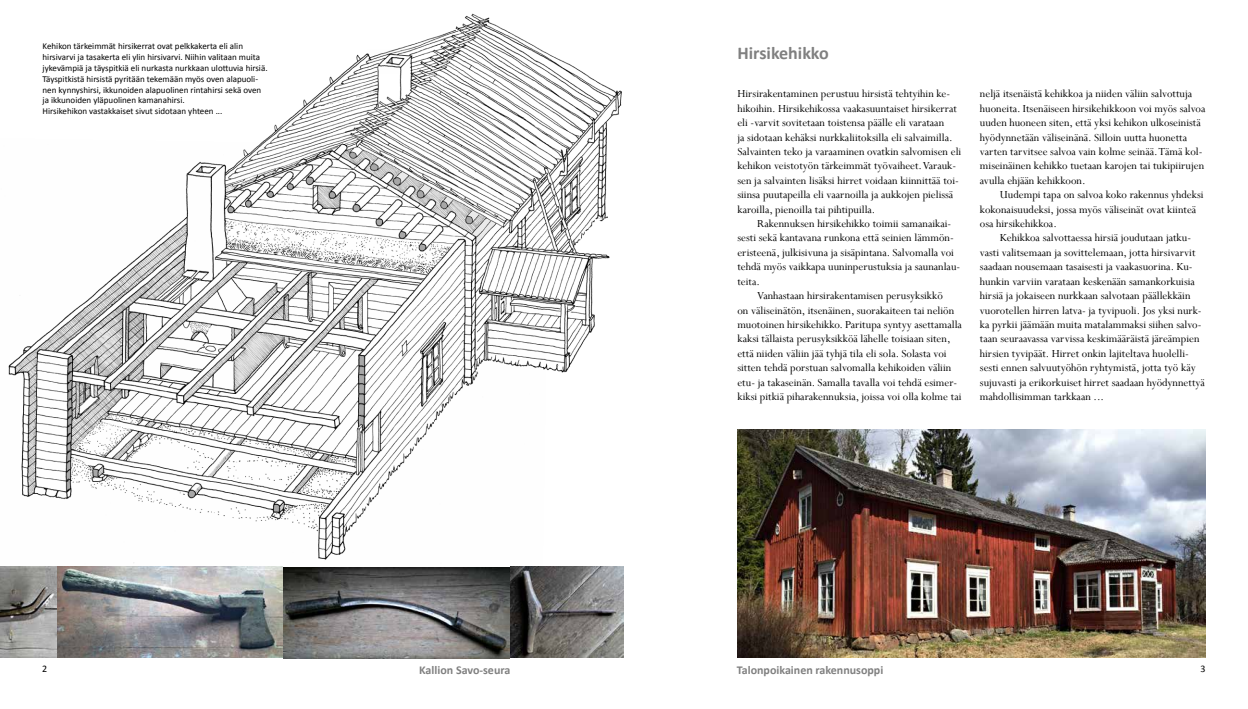
<style>
.page{position:relative;width:1248px;height:709px;background:#fff}
.page>*{position:absolute;margin:0;border:0;box-sizing:border-box;transform-origin:0 0}
.t1{font:700 18px "Calibri";color:#808080}
.t2{font:12px/14.4px "Perpetua";color:#000}
.t3{font:700 12px "Calibri";color:#808080}
.t4{font:10px "Calibri";color:#000}
.t5{font:9px/10.8px "Calibri";color:#000}
</style>
<div class="page">
<img style="left:8px;top:13px;width:614px;height:550px">
<img style="left:0;top:566px;width:623px;height:92px">
<img style="left:737px;top:429px;width:468px;height:229px">
<p class="t5" style="left:43px;top:41px;width:226px">Kehikon tärkeimmät hirsikerrat ovat pelkkakerta eli alin hirsivarvi ja tasakerta eli ylin hirsivarvi. Niihin valitaan muita jykevämpiä ja täyspitkiä eli nurkasta nurkkaan ulottuvia hirsiä.<br>Täyspitkistä hirsistä pyritään tekemään myös oven alapuoli&shy;nen kynnyshirsi, ikkunoiden alapuolinen rintahirsi sekä oven ja ikkunoiden yläpuolinen kamanahirsi.<br>Hirsikehikon vastakkaiset sivut sidotaan yhteen ...</p>
<h1 class="t1" style="left:737px;top:42px;width:93px">Hirsikehikko</h1>
<p class="t2" style="left:737px;top:86px;width:225px">Hirsirakentaminen perustuu hirsistä tehtyihin ke&shy;hikoihin. Hirsikehikossa vaakasuuntaiset hirsikerrat eli -varvit sovitetaan toistensa päälle eli varataan<br>ja sidotaan kehäksi nurkkaliitoksilla eli salvaimilla.<br>Salvainten teko ja varaaminen ovatkin salvomisen eli kehikon veistotyön tärkeimmät työvaiheet. Varauk&shy;sen ja salvainten lisäksi hirret voidaan kiinnittää toi&shy;siinsa puutapeilla eli vaarnoilla ja aukkojen pielissä karoilla, pienoilla tai pihtipuilla.</p>
<p class="t2" style="left:737px;top:216px;width:224px;text-indent:20px">Rakennuksen hirsikehikko toimii samanaikai&shy;sesti sekä kantavana runkona että seinien lämmön&shy;eristeenä, julkisivuna ja sisäpintana. Salvomalla voi tehdä myös vaikkapa uuninperustuksia ja saunanlau&shy;teita.</p>
<p class="t2" style="left:737px;top:288px;width:226px;text-indent:20px">Vanhastaan hirsirakentamisen perusyksikkö<br>on väliseinätön, itsenäinen, suorakaiteen tai neliön muotoinen hirsikehikko. Paritupa syntyy asettamalla kaksi tällaista perusyksikköä lähelle toisiaan siten, että niiden väliin jää tyhjä tila eli sola. Solasta voi sitten tehdä porstuan salvomalla kehikoiden väliin etu- ja takaseinän. Samalla tavalla voi tehdä esimer&shy;kiksi pitkiä piharakennuksia, joissa voi olla kolme tai</p>
<p class="t2" style="left:979px;top:86px;width:227px">neljä itsenäistä kehikkoa ja niiden väliin salvottuja huoneita. Itsenäiseen hirsikehikkoon voi myös salvoa uuden huoneen siten, että yksi kehikon ulkoseinistä hyödynnetään väliseinänä. Silloin uutta huonetta varten tarvitsee salvoa vain kolme seinää. Tämä kol&shy;miseinäinen kehikko tuetaan karojen tai tukipiirujen avulla ehjään kehikkoon.</p>
<p class="t2" style="left:979px;top:187px;width:225px;text-indent:20px">Uudempi tapa on salvoa koko rakennus yhdeksi kokonaisuudeksi, jossa myös väliseinät ovat kiinteä osa hirsikehikkoa.</p>
<p class="t2" style="left:979px;top:230px;width:226px;text-indent:20px">Kehikkoa salvottaessa hirsiä joudutaan jatku&shy;vasti valitsemaan ja sovittelemaan, jotta hirsivarvit saadaan nousemaan tasaisesti ja vaakasuorina. Ku&shy;hunkin varviin varataan keskenään samankorkuisia hirsiä ja jokaiseen nurkkaan salvotaan päällekkäin vuorotellen hirren latva- ja tyvipuoli. Jos yksi nurk&shy;ka pyrkii jäämään muita matalammaksi siihen salvo&shy;taan seuraavassa varvissa keskimääräistä järeämpien hirsien tyvipäät. Hirret onkin lajiteltava huolelli&shy;sesti ennen salvuutyöhön ryhtymistä, jotta työ käy sujuvasti ja erikorkuiset hirret saadaan hyödynnettyä mahdollisimman tarkkaan ...</p>
<p class="t4" style="left:42px;top:662px;width:7px">2</p>
<p class="t3" style="left:419px;top:662px;width:93px">Kallion Savo-seura</p>
<p class="t3" style="left:736px;top:662px;width:148px">Talonpoikainen rakennusoppi</p>
<p class="t4" style="left:1200px;top:662px;width:7px">3</p>
</div>
